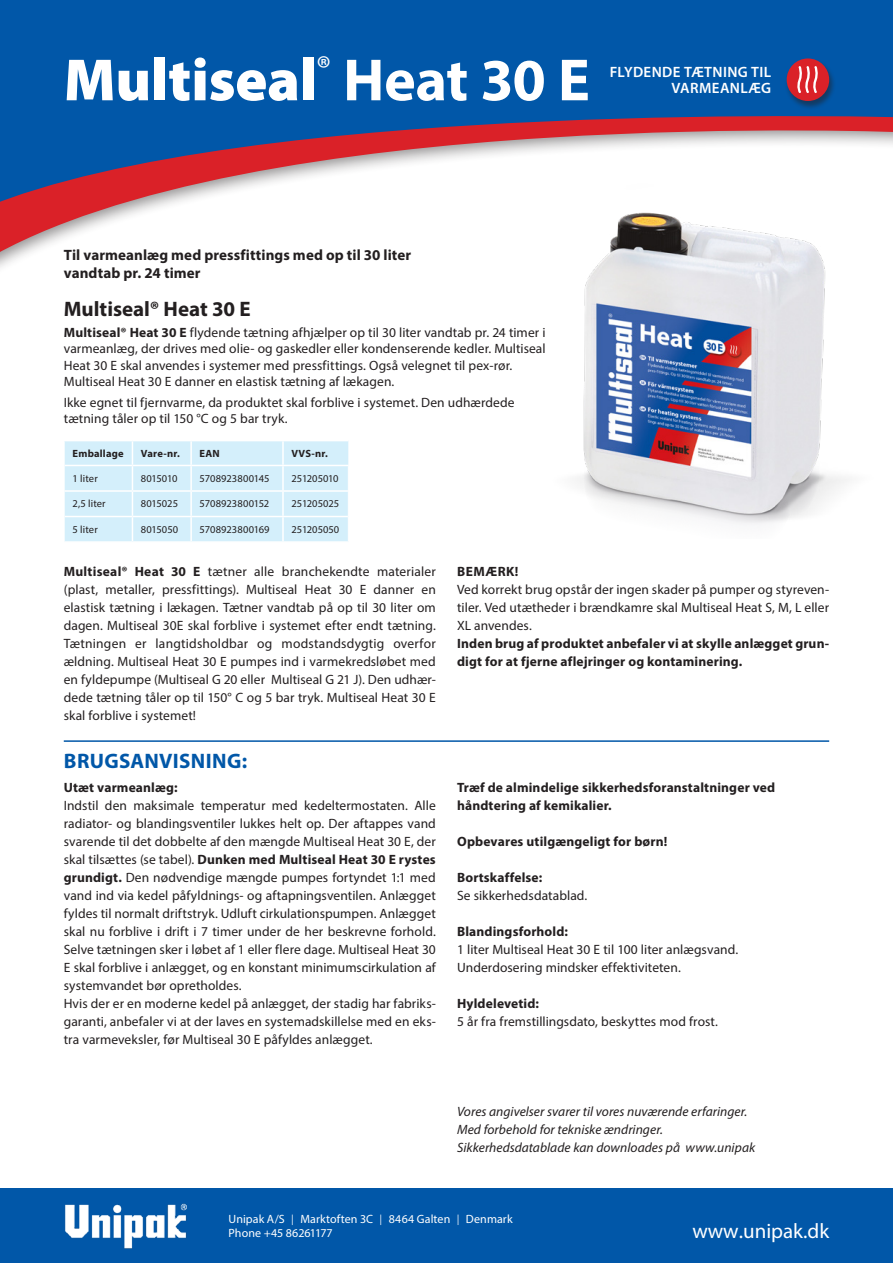
<style>
.page{position:relative;width:893px;height:1263px;background:#fff}
.page>*{position:absolute;margin:0;border:0;box-sizing:border-box;transform-origin:0 0}
.t1{font:900 60px "Myriad Pro";letter-spacing:-.005em;color:#fff}
.Datasider_produktnav{font:700 21px "Myriad Pro";color:#231f20}
.Blå_overskrift{font:700 21px "Myriad Pro";letter-spacing:.015em;color:#0157a8}
.t2{font:21px "Myriad Pro";color:#fff}
.Bjælke_tekst_til_pro{font:700 15px/18px "Myriad Pro";letter-spacing:.005em;color:#231f20}
.top{font:600 15px/16.5px "Myriad Pro";letter-spacing:.025em;color:#fff;text-align:right}
.Brød_justeret{font:13.5px/18px "Myriad Pro";letter-spacing:.005em;color:#231f20;text-align:justify}
.Datasider_brød{font:13.5px/16.5px "Myriad Pro";letter-spacing:.005em;color:#231f20}
.Brød_justeret-2{font:700 13.5px/18px "Myriad Pro";letter-spacing:.01em;color:#231f20}
.Brød_justeret-3{font:italic 13.5px/18px "Myriad Pro";letter-spacing:.005em;color:#231f20}
.t3{font:12px "Myriad Pro";letter-spacing:.005em;color:#fff}
.Brødtekst_Alle_sprog{font:10.5px "Myriad Pro";letter-spacing:.005em;color:#231f20}
.Brødtekst_Alle_sprog-2{font:700 10.5px "Myriad Pro";letter-spacing:.015em;color:#231f20}
.Brødtekst_Alle_sprog-3{font:10.5px "Myriad Pro";letter-spacing:-.015em;color:#231f20}
.Brødtekst_Alle_sprog-4{font:10.5px "Myriad Pro";letter-spacing:-.03em;color:#231f20}
.s1{font-weight:700}
.s2{font-family:"Calibri";font-weight:300}
</style>
<div class="page">
<img style="left:577px;top:278px;width:272px;height:247px">
<div style="left:0;top:0;width:893px;height:278px;background:#231f20;opacity:.5"></div>
<svg style="left:0;top:208px;width:893px;height:53px"></svg>
<svg style="left:0;top:0;width:893px;height:208px;fill:#0157a8"></svg>
<div style="left:0;top:1188px;width:893px;height:75px;background:#0157a8"></div>
<img style="left:65px;top:1203px;width:122px;height:46px">
<hr style="left:64px;top:740px;width:765px;height:2px;background:#0157a8">
<div style="left:784px;top:58px;width:52px;height:52px;background:#231f20;opacity:.5"></div>
<div style="left:787px;top:58px;width:42px;height:43px;background:#da2128;border-radius:50%"></div>
<svg style="left:797px;top:66px;width:21px;height:27px"></svg>
<svg style="left:64px;top:441px;width:285px;height:101px;background:#d7f0fb"></svg>
<p class="t1" style="left:64px;top:40px;width:528px">Multiseal<sup>®</sup> <span class="s1">Heat 30 E</span></p>
<p class="top" style="left:610px;top:63px;width:163px">FLYDENDE TÆTNING TIL<br>VARMEANLÆG</p>
<p class="Bjælke_tekst_til_pro" style="left:64px;top:245px;width:349px">Til varmeanlæg med pressfittings med op til 30 liter vandtab pr. 24 timer</p>
<p class="Datasider_produktnav" style="left:64px;top:295px;width:188px">Multiseal® Heat 30 E</p>
<p class="Datasider_brød" style="left:64px;top:324px;width:483px"><span class="s1">Multiseal® Heat 30 E</span> flydende tætning afhjælper op til 30 liter vandtab pr. 24 timer i varmeanlæg, der drives med olie- og gaskedler eller kondenserende kedler. Multiseal Heat 30 E skal anvendes i systemer med pressfittings. Også velegnet til pex-rør.<br>Multiseal Heat 30 E danner en elastisk tætning af lækagen.</p>
<p class="Datasider_brød" style="left:64px;top:394px;width:452px">Ikke egnet til fjernvarme, da produktet skal forblive i systemet. Den udhærdede tætning tåler op til 150 °C og 5 bar tryk.</p>
<p class="Brødtekst_Alle_sprog-2" style="left:73px;top:447px;width:52px">Emballage</p>
<p class="Brødtekst_Alle_sprog-2" style="left:141px;top:447px;width:40px">Vare-nr.</p>
<p class="Brødtekst_Alle_sprog-2" style="left:200px;top:447px;width:22px">EAN</p>
<p class="Brødtekst_Alle_sprog-2" style="left:291px;top:447px;width:38px">VVS-nr.</p>
<p class="Brødtekst_Alle_sprog" style="left:73px;top:472px;width:27px">1 liter</p>
<p class="Brødtekst_Alle_sprog-4" style="left:141px;top:472px;width:38px">8015010</p>
<p class="Brødtekst_Alle_sprog" style="left:200px;top:472px;width:71px">5708923800145</p>
<p class="Brødtekst_Alle_sprog-3" style="left:291px;top:472px;width:49px">251205010</p>
<p class="Brødtekst_Alle_sprog" style="left:73px;top:497px;width:35px">2,5 liter</p>
<p class="Brødtekst_Alle_sprog" style="left:141px;top:497px;width:39px">8015025</p>
<p class="Brødtekst_Alle_sprog" style="left:200px;top:497px;width:71px">5708923800152</p>
<p class="Brødtekst_Alle_sprog" style="left:291px;top:497px;width:49px">251205025</p>
<p class="Brødtekst_Alle_sprog" style="left:73px;top:523px;width:27px">5 liter</p>
<p class="Brødtekst_Alle_sprog" style="left:141px;top:523px;width:39px">8015050</p>
<p class="Brødtekst_Alle_sprog" style="left:200px;top:523px;width:71px">5708923800169</p>
<p class="Brødtekst_Alle_sprog" style="left:291px;top:523px;width:49px">251205050</p>
<p class="Brød_justeret" style="left:64px;top:562px;width:374px"><span class="s1">Multiseal® Heat 30 E</span> tætner alle branchekendte materialer (plast, metaller, pressfittings). Multiseal Heat 30 E danner en elastisk tætning i lækagen. Tætner vandtab på op til 30 liter om dagen. Multiseal 30E skal forblive i systemet efter endt tætning.<br>Tætningen er langtidsholdbar og modstandsdygtig overfor ældning. Multiseal Heat 30 E pumpes ind i varmekredsløbet med en fyldepumpe (Multiseal G 20 eller Multiseal G 21 J). Den udhær&shy;dede tætning tåler op til 150° C og 5 bar tryk. Multiseal Heat 30 E skal forblive i systemet!</p>
<p class="Brød_justeret-2" style="left:457px;top:562px;width:63px">BEMÆRK!</p>
<p class="Brød_justeret" style="left:457px;top:580px;width:374px">Ved korrekt brug opstår der ingen skader på pumper og styreven&shy;tiler. Ved utætheder i brændkamre skal Multiseal Heat S, M, L eller XL anvendes.</p>
<p class="Brød_justeret-2" style="left:457px;top:634px;width:374px">Inden brug af produktet anbefaler vi at skylle anlægget grun&shy;digt for at fjerne aflejringer og kontaminering.</p>
<p class="Blå_overskrift" style="left:64px;top:748px;width:185px">BRUGSANVISNING:</p>
<p class="Brød_justeret-2" style="left:64px;top:778px;width:115px">Utæt varmeanlæg:</p>
<p class="Brød_justeret" style="left:64px;top:796px;width:374px">Indstil den maksimale temperatur med kedeltermostaten. Alle radiator- og blandingsventiler lukkes helt op. Der aftappes vand svarende til det dobbelte af den mængde Multiseal Heat 30 E, der skal tilsættes (se tabel). <span class="s1">Dunken med Multiseal Heat 30 E rystes grundigt.</span> Den nødvendige mængde pumpes fortyndet 1:1 med vand ind via kedel påfyldnings- og aftapningsventilen. Anlægget fyldes til normalt driftstryk. Udluft cirkulationspumpen. Anlægget skal nu forblive i drift i 7 timer under de her beskrevne forhold.<br>Selve tætningen sker i løbet af 1 eller flere dage. Multiseal Heat 30<br>E skal forblive i anlægget, og en konstant minimumscirkulation af systemvandet bør opretholdes.</p>
<p class="Brød_justeret" style="left:64px;top:994px;width:374px">Hvis der er en moderne kedel på anlægget, der stadig har fabriks&shy;garanti, anbefaler vi at der laves en systemadskillelse med en eks&shy;tra varmeveksler, før Multiseal 30 E påfyldes anlægget.</p>
<p class="Brød_justeret-2" style="left:457px;top:778px;width:320px">Træf de almindelige sikkerhedsforanstaltninger ved håndtering af kemikalier.</p>
<p class="Brød_justeret-2" style="left:457px;top:832px;width:212px">Opbevares utilgængeligt for børn!</p>
<p class="Brød_justeret-2" style="left:457px;top:868px;width:87px">Bortskaffelse:</p>
<p class="Brød_justeret" style="left:457px;top:886px;width:132px">Se sikkerhedsdatablad.</p>
<p class="Brød_justeret-2" style="left:457px;top:922px;width:112px">Blandingsforhold:</p>
<p class="Brød_justeret" style="left:457px;top:940px;width:283px">1 liter Multiseal Heat 30 E til 100 liter anlægsvand.</p>
<p class="Brød_justeret" style="left:457px;top:958px;width:225px">Underdosering mindsker effektiviteten.</p>
<p class="Brød_justeret-2" style="left:457px;top:994px;width:83px">Hyldelevetid:</p>
<p class="Brød_justeret" style="left:457px;top:1012px;width:262px">5 år fra fremstillingsdato, beskyttes mod frost.</p>
<p class="Brød_justeret-3" style="left:457px;top:1102px;width:292px">Vores angivelser svarer til vores nuværende erfaringer.</p>
<p class="Brød_justeret-3" style="left:457px;top:1120px;width:300px">Med forbehold for tekniske ændringer.<br>Sikkerhedsdatablade kan downloades på www.unipak</p>
<p class="t3" style="left:229px;top:1211px;width:286px">Unipak A/S <span class="s2">|</span> Marktoften 3C <span class="s2">|</span> 8464 Galten <span class="s2">|</span> Denmark</p>
<p class="t3" style="left:229px;top:1225px;width:106px">Phone +45 86261177</p>
<p class="t2" style="left:692px;top:1218px;width:138px">www.unipak.dk</p>
</div>
